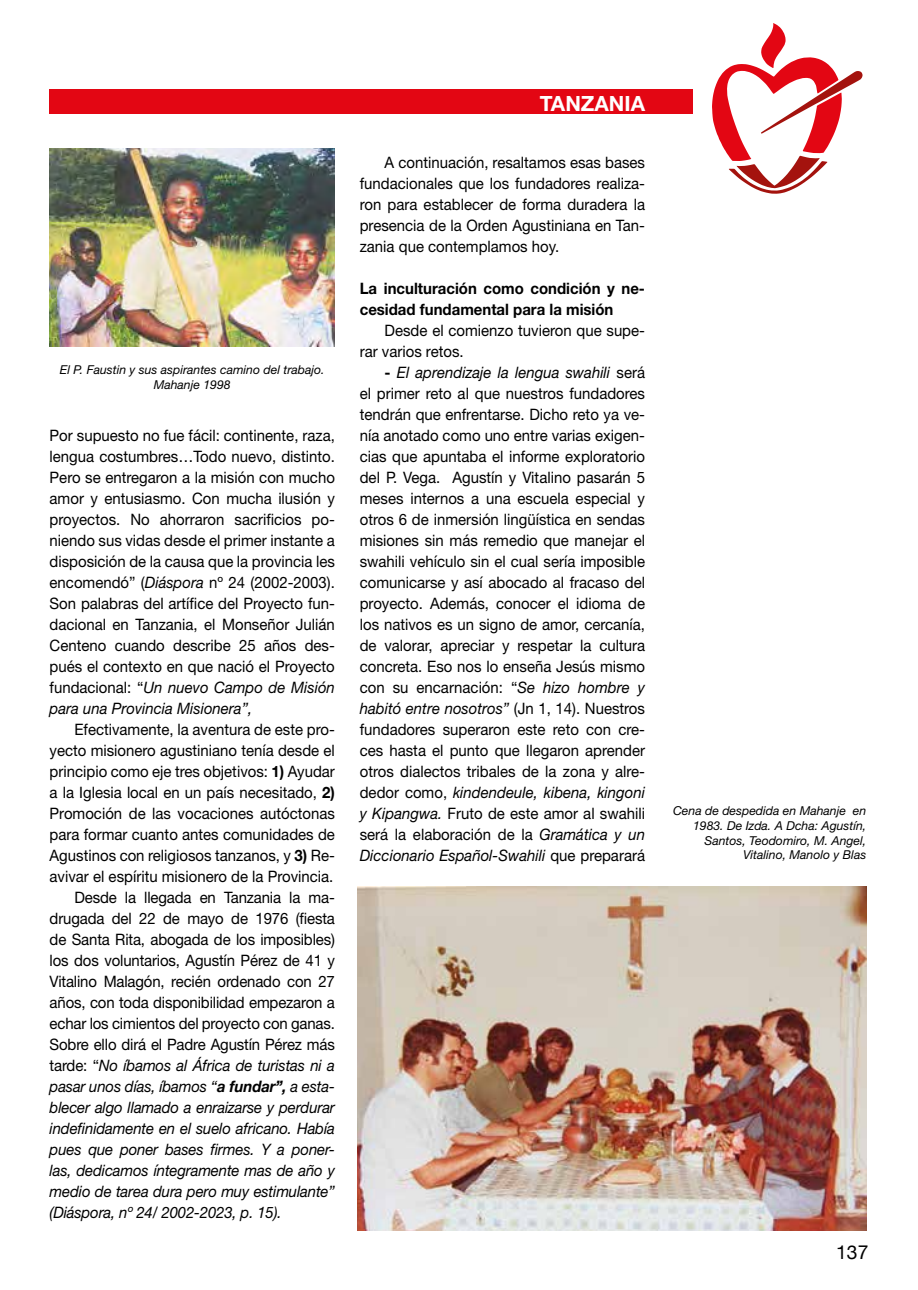
<style>
.page{position:relative;width:918px;height:1290px;background:#fff}
.page>*{position:absolute;margin:0;border:0;box-sizing:border-box;transform-origin:0 0}
.t1{font:700 21px "Helvetica Neue";color:#fff}
.t2{font:19.25px "Helvetica Neue";color:#000}
.t3{font:15.75px/21px "Helvetica Neue";color:#000;text-align:justify;scale:.95 1}
.t4{font:italic 15.75px "Helvetica Neue";letter-spacing:-.01em;color:#000;scale:.95 1}
.t5{font:700 15.75px/21px "Helvetica Neue";color:#000;scale:.95 1}
.t6{font:italic 12.25px/14.7px "Helvetica Neue";color:#000;text-align:center}
.s1{font-style:italic}
.s2{font-weight:700}
.s3{font-style:normal}
</style>
<div class="page">
<img style="left:358px;top:886px;width:508px;height:344px">
<img style="left:50px;top:149px;width:285px;height:198px">
<div style="left:50px;top:89px;width:805px;height:25px;background:#e30613"></div>
<div style="left:693px;top:16px;width:173px;height:195px;background:#fff"></div>
<svg style="left:712px;top:23px;width:150px;height:171px"></svg>
<p class="t6" style="left:60px;top:362px;width:266px">El P. Faustin y sus aspirantes camino del trabajo.<br>Mahanje 1998</p>
<p class="t3" style="left:50px;top:425px;width:302px">Por supuesto no fue fácil: continente, raza, lengua costumbres…Todo nuevo, distinto.<br>Pero se entregaron a la misión con mucho amor y entusiasmo. Con mucha ilusión y proyectos. No ahorraron sacrificios po&shy;niendo sus vidas desde el primer instante a disposición de la causa que la provincia les encomendó” (<span class="s1">Diáspora</span> nº 24 (2002-2003).<br>Son palabras del artífice del Proyecto fun&shy;dacional en Tanzania, el Monseñor Julián Centeno cuando describe 25 años des&shy;pués el contexto en que nació el Proyecto fundacional: “<span class="s1">Un nuevo Campo de Misión para una Provincia Misionera”,</span></p>
<p class="t3" style="left:74px;top:719px;width:276px">Efectivamente, la aventura de este pro-</p>
<p class="t3" style="left:50px;top:740px;width:302px">yecto misionero agustiniano tenía desde el</p>
<p class="t3" style="left:50px;top:761px;width:302px">principio como eje tres objetivos: <span class="s2">1)</span> Ayudar</p>
<p class="t3" style="left:50px;top:782px;width:302px">a la Iglesia local en un país necesitado, <span class="s2">2)</span></p>
<p class="t3" style="left:50px;top:803px;width:302px">Promoción de las vocaciones autóctonas</p>
<p class="t3" style="left:50px;top:824px;width:302px">para formar cuanto antes comunidades de</p>
<p class="t3" style="left:50px;top:845px;width:302px">Agustinos con religiosos tanzanos, y <span class="s2">3)</span> Re-</p>
<p class="t3" style="left:50px;top:866px;width:300px">avivar el espíritu misionero de la Provincia.</p>
<p class="t3" style="left:74px;top:887px;width:276px">Desde la llegada en Tanzania la ma-</p>
<p class="t3" style="left:50px;top:908px;width:302px">drugada del 22 de mayo de 1976 (fiesta</p>
<p class="t3" style="left:50px;top:929px;width:302px">de Santa Rita, abogada de los imposibles)</p>
<p class="t3" style="left:50px;top:950px;width:302px">los dos voluntarios, Agustín Pérez de 41 y</p>
<p class="t3" style="left:50px;top:971px;width:302px">Vitalino Malagón, recién ordenado con 27</p>
<p class="t3" style="left:50px;top:992px;width:302px">años, con toda disponibilidad empezaron a</p>
<p class="t3" style="left:50px;top:1013px;width:302px">echar los cimientos del proyecto con ganas.</p>
<p class="t3" style="left:50px;top:1034px;width:302px">Sobre ello dirá el Padre Agustín Pérez más</p>
<p class="t4" style="left:50px;top:1056px;width:302px"><span class="s3">tarde: “</span>No íbamos al África de turistas ni a</p>
<p class="t4" style="left:50px;top:1077px;width:302px">pasar unos días, íbamos “<span class="s2">a fundar”,</span> a esta-</p>
<p class="t4" style="left:50px;top:1098px;width:302px">blecer algo llamado a enraizarse y perdurar</p>
<p class="t4" style="left:50px;top:1119px;width:302px">indefinidamente en el suelo africano. Había</p>
<p class="t4" style="left:50px;top:1140px;width:302px">pues que poner bases firmes. Y a poner-</p>
<p class="t4" style="left:50px;top:1161px;width:302px">las, dedicamos íntegramente mas de año y</p>
<p class="t4" style="left:50px;top:1182px;width:302px">medio de tarea dura pero muy estimulante”</p>
<p class="t4" style="left:50px;top:1203px;width:246px">(Diáspora, nº 24/ 2002-2023, p. 15).</p>
<h1 class="t1" style="left:540px;top:90px;width:107px">TANZANIA</h1>
<p class="t3" style="left:360px;top:152px;width:302px;text-indent:25px">A continuación, resaltamos esas bases fundacionales que los fundadores realiza&shy;ron para establecer de forma duradera la presencia de la Orden Agustiniana en Tan&shy;zania que contemplamos hoy.</p>
<p class="t5" style="left:360px;top:278px;width:302px">La inculturación como condición y ne&shy;cesidad fundamental para la misión</p>
<p class="t3" style="left:360px;top:320px;width:302px;text-indent:25px">Desde el comienzo tuvieron que supe&shy;rar varios retos.</p>
<p class="t3" style="left:360px;top:362px;width:302px;text-indent:25px"><span class="s2">-</span> <span class="s1">El aprendizaje la lengua swahili</span> será el primer reto al que nuestros fundadores tendrán que enfrentarse. Dicho reto ya ve&shy;nía anotado como uno entre varias exigen&shy;cias que apuntaba el informe exploratorio del P. Vega. Agustín y Vitalino pasarán 5 meses internos a una escuela especial y otros 6 de inmersión lingüística en sendas misiones sin más remedio que manejar el swahili vehículo sin el cual sería imposible comunicarse y así abocado al fracaso del proyecto. Además, conocer el idioma de los nativos es un signo de amor, cercanía, de valorar, apreciar y respetar la cultura concreta. Eso nos lo enseña Jesús mismo con su encarnación: “<span class="s1">Se hizo hombre y habitó entre nosotros”</span> (Jn 1, 14). Nuestros fundadores superaron este reto con cre&shy;ces hasta el punto que llegaron aprender otros dialectos tribales de la zona y alre&shy;dedor como, <span class="s1">kindendeule, kibena, kingoni y Kipangwa.</span> Fruto de este amor al swahili será la elaboración de la <span class="s1">Gramática y un Diccionario Español-Swahili</span> que preparará</p>
<p class="t6" style="left:673px;top:803px;width:195px;text-align:right">Cena de despedida en Mahanje en<br>1983. De Izda. A Dcha: Agustín,<br>Santos, Teodomiro, M. Angel,<br>Vitalino, Manolo y Blas</p>
<p class="t2" style="left:836px;top:1238px;width:34px">137</p>
</div>
